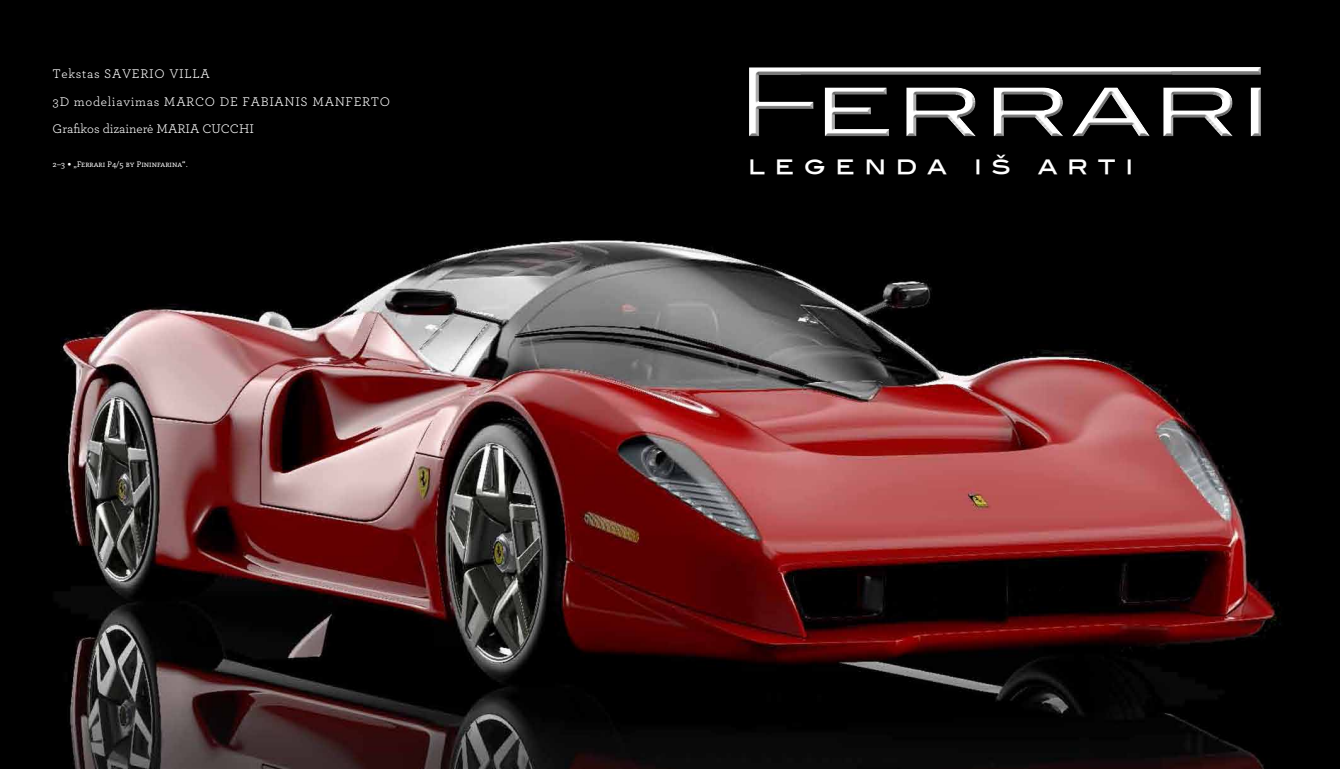
<style>
.page{position:relative;width:1340px;height:769px;background:#fff}
.page>*{position:absolute;margin:0;border:0;box-sizing:border-box;transform-origin:0 0}
.t1{font:23.36px "Blair Md ITCTT Medium";letter-spacing:.41em;color:#fff}
.t2{font:13.12px/26.2px "Archer";letter-spacing:.05em;color:#fff}
.t3{font:7.88px "Caecilia LT Std";color:#fff}
</style>
<div class="page">
<div style="left:0;top:0;width:1339px;height:225px;background:#000"></div>
<div style="left:747px;top:66px;width:514px;height:70px;background:#000;opacity:.75"></div>
<img style="left:0;top:225px;width:1339px;height:544px">
<p class="t2" style="left:53px;top:59px;width:158px">TEKSTAS SAVERIO VILLA</p>
<p class="t2" style="left:53px;top:88px;width:303px">3D MODELIAVIMAS MARCO DE FABIANIS MANFERTO<br>GRAFIKOS DIZAINERĖ MARIA</p>
<p class="t2" style="left:202px;top:115px;width:52px">CUCCHI</p>
<p class="t3" style="left:53px;top:160px;width:137px">2–3 • „Ferrari P4/5 by Pininfarina“.</p>
<h1 class="t1" style="left:748px;top:152px;width:386px">LEGENDA IŠ ARTI</h1>
</div>
